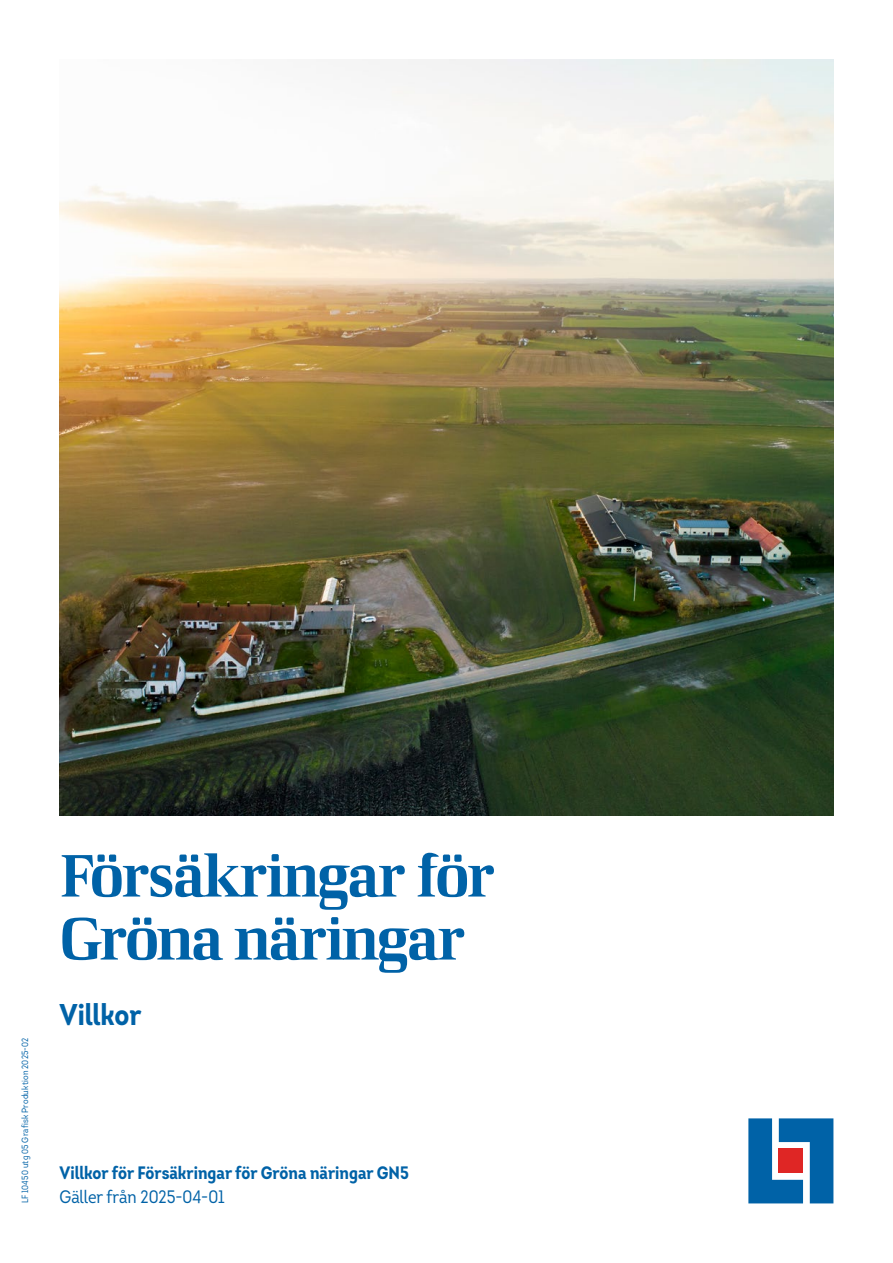
<style>
.page{position:relative;width:893px;height:1263px;background:#fff}
.page>*{position:absolute;margin:0;border:0;box-sizing:border-box;transform-origin:0 0}
.t1{font:60px/63px "LF Rubrik 2";letter-spacing:-.04em;color:#0062a7}
.t2{font:700 30px "Intro Cond";color:#0062a7}
.t3{font:700 18px "Intro Cond";color:#0062a7}
.t4{font:18px "Intro Cond";color:#0062a7}
.t5{font:9px "Intro Cond";letter-spacing:.02em;color:#0062a7}
</style>
<div class="page">
<img style="left:60px;top:60px;width:773px;height:755px">
<svg style="left:748px;top:1118px;width:85px;height:85px;background:#2f7db5"></svg>
<div style="left:779px;top:1149px;width:24px;height:24px;background:#df2625"></div>
<p class="t5" style="left:19px;top:1203px;width:167px;rotate:-90deg">LF 10450 utg 05 Grafisk Produktion 2025-02</p>
<h1 class="t1" style="left:60px;top:843px;width:437px">Försäkringar för<br>Gröna näringar</h1>
<h2 class="t2" style="left:60px;top:995px;width:84px">Villkor</h2>
<p class="t3" style="left:60px;top:1161px;width:351px">Villkor för Försäkringar för Gröna näringar GN5</p>
<p class="t4" style="left:60px;top:1186px;width:167px">Gäller från 2025-04-01</p>
</div>
